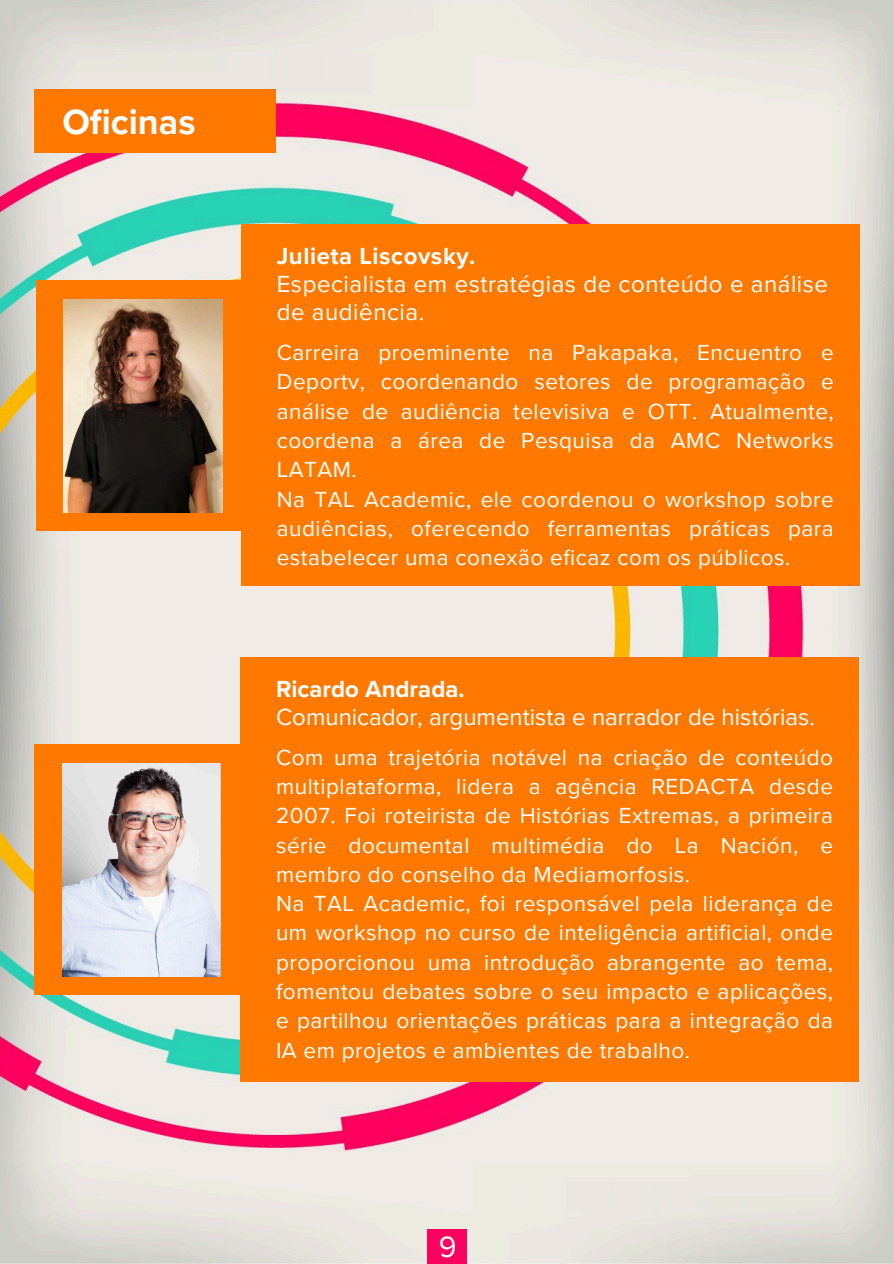
<style>
.page{position:relative;width:894px;height:1264px;background:#fff}
.page>*{position:absolute;margin:0;border:0;box-sizing:border-box;transform-origin:0 0}
.t1{font:700 36px "Proxima Nova";color:#fff}
.t2{font:30.15px "Proxima Nova";color:#fff}
.t3{font:24px/28.2px "Proxima Nova";letter-spacing:.025em;color:#fff}
.t4{font:24px "Proxima Nova";color:#fff}
.t5{font:700 24px "Proxima Nova";letter-spacing:.025em;color:#fff}
.t6{font:700 24px "Proxima Nova";color:#fff}
.t7{font:22.5px/29.2px "Proxima Nova";letter-spacing:.025em;color:#fff;text-align:justify}
</style>
<div class="page">
<img style="left:0;top:0;width:893px;height:1263px">
<div style="left:241px;top:225px;width:617px;height:361px;background:#ff7900"></div>
<div style="left:240px;top:657px;width:618px;height:424px;background:#ff7900"></div>
<div style="left:427px;top:1228px;width:39px;height:35px;background:#ff0060"></div>
<div style="left:34px;top:89px;width:242px;height:64px;background:#ff7900"></div>
<div style="left:36px;top:280px;width:212px;height:250px;background:#ff7900"></div>
<div style="left:34px;top:744px;width:213px;height:251px;background:#ff7900"></div>
<img style="left:63px;top:299px;width:159px;height:213px">
<img style="left:63px;top:764px;width:157px;height:212px">
<p class="t1" style="left:62px;top:101px;width:135px">Oficinas</p>
<p class="t5" style="left:277px;top:241px;width:200px">Julieta Liscovsky.</p>
<h1 class="t3" style="left:277px;top:270px;width:552px">Especialista em estratégias de conteúdo e análise de audiência.</h1>
<p class="t7" style="left:277px;top:338px;width:558px">Carreira proeminente na Pakapaka, Encuentro e Deportv, coordenando setores de programação e análise de audiência televisiva e OTT. Atualmente, coordena a área de Pesquisa da AMC Networks LATAM.</p>
<p class="t7" style="left:277px;top:485px;width:558px">Na TAL Academic, ele coordenou o workshop sobre audiências, oferecendo ferramentas práticas para estabelecer uma conexão eficaz com os públicos.</p>
<p class="t6" style="left:276px;top:674px;width:190px">Ricardo Andrada.</p>
<p class="t4" style="left:276px;top:702px;width:540px">Comunicador, argumentista e narrador de histórias.</p>
<p class="t7" style="left:276px;top:743px;width:558px">Com uma trajetória notável na criação de conteúdo multiplataforma, lidera a agência REDACTA desde 2007. Foi roteirista de Histórias Extremas, a primeira série documental multimédia do La Nación, e membro do conselho da Mediamorfosis.</p>
<p class="t7" style="left:276px;top:889px;width:558px">Na TAL Academic, foi responsável pela liderança de um workshop no curso de inteligência artificial, onde proporcionou uma introdução abrangente ao tema, fomentou debates sobre o seu impacto e aplicações, e partilhou orientações práticas para a integração da IA em projetos e ambientes de trabalho.</p>
<p class="t2" style="left:438px;top:1229px;width:19px">9</p>
</div>
